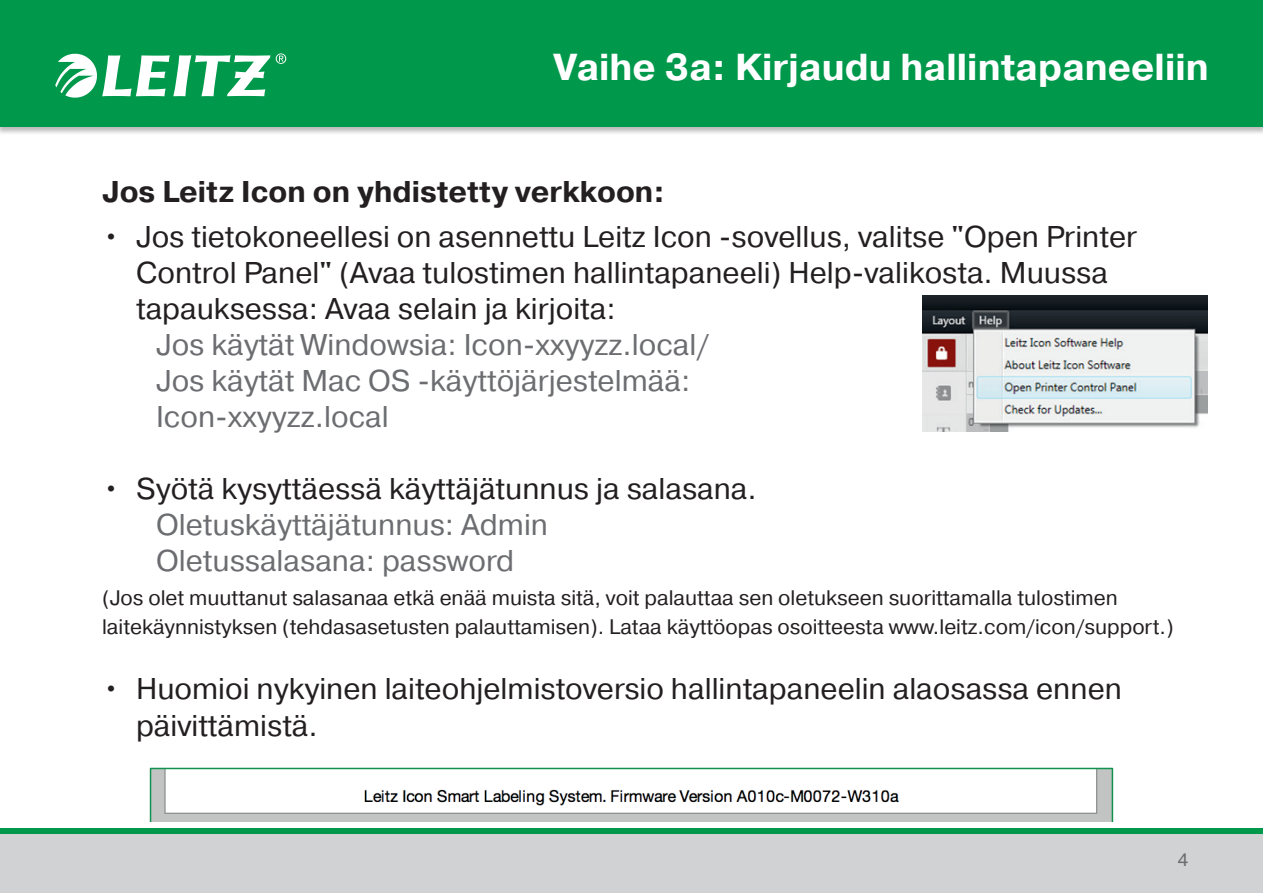
<style>
.page{position:relative;width:1263px;height:893px;background:#fff}
.page>*{position:absolute;margin:0;border:0;box-sizing:border-box;transform-origin:0 0}
.t1{font:700 37.5px "Pragmatica";color:#fff}
.t2{font:30px/36px "Pragmatica";color:#231f20}
.t3{font:30px/36px "Pragmatica";color:#6c6d70}
.t4{font:700 30px "Pragmatica";color:#231f20}
.t5{font:21px/28.8px "Pragmatica";color:#231f20}
.t6{font:18px "Pragmatica";color:#6c6d70}
</style>
<div class="page">
<div style="left:0;top:0;width:1263px;height:135px;background:#231f20;opacity:.3"></div>
<div style="left:0;top:0;width:1263px;height:126px;background:#00994c"></div>
<img style="left:55px;top:53px;width:231px;height:45px">
<div style="left:0;top:828px;width:1263px;height:6px;background:#00994c"></div>
<div style="left:0;top:834px;width:1263px;height:59px;background:#d1d2d4"></div>
<svg style="left:150px;top:768px;width:963px;height:53px"></svg>
<img style="left:922px;top:296px;width:286px;height:136px">
<p class="t1" style="left:554px;top:43px;width:657px">Vaihe 3a: Kirjaudu hallintapaneeliin</p>
<p class="t4" style="left:102px;top:172px;width:564px">Jos Leitz Icon on yhdistetty verkkoon:</p>
<p class="t2" style="left:136px;top:219px;width:1002px;text-indent:-34px">• Jos tietokoneellesi on asennettu Leitz Icon -sovellus, valitse "Open Printer<br>Control Panel" (Avaa tulostimen hallintapaneeli) Help-valikosta. Muussa tapauksessa: Avaa selain ja kirjoita:</p>
<p class="t3" style="left:156px;top:327px;width:554px">Jos käytät Windowsia: Icon-xxyyzz.local/<br>Jos käytät Mac OS -käyttöjärjestelmää:<br>Icon-xxyyzz.local</p>
<p class="t2" style="left:102px;top:471px;width:656px">• Syötä kysyttäessä käyttäjätunnus ja salasana.</p>
<p class="t3" style="left:156px;top:507px;width:393px">Oletuskäyttäjätunnus: Admin<br>Oletussalasana: password</p>
<p class="t5" style="left:102px;top:584px;width:1073px">(Jos olet muuttanut salasanaa etkä enää muista sitä, voit palauttaa sen oletukseen suorittamalla tulostimen laitekäynnistyksen (tehdasasetusten palauttamisen). Lataa käyttöopas osoitteesta www.leitz.com/icon/support.)</p>
<p class="t2" style="left:136px;top:670px;width:987px;line-height:37.8px;text-indent:-34px">• Huomioi nykyinen laiteohjelmistoversio hallintapaneelin alaosassa ennen päivittämistä.</p>
<p class="t6" style="left:1178px;top:849px;width:12px">4</p>
</div>
